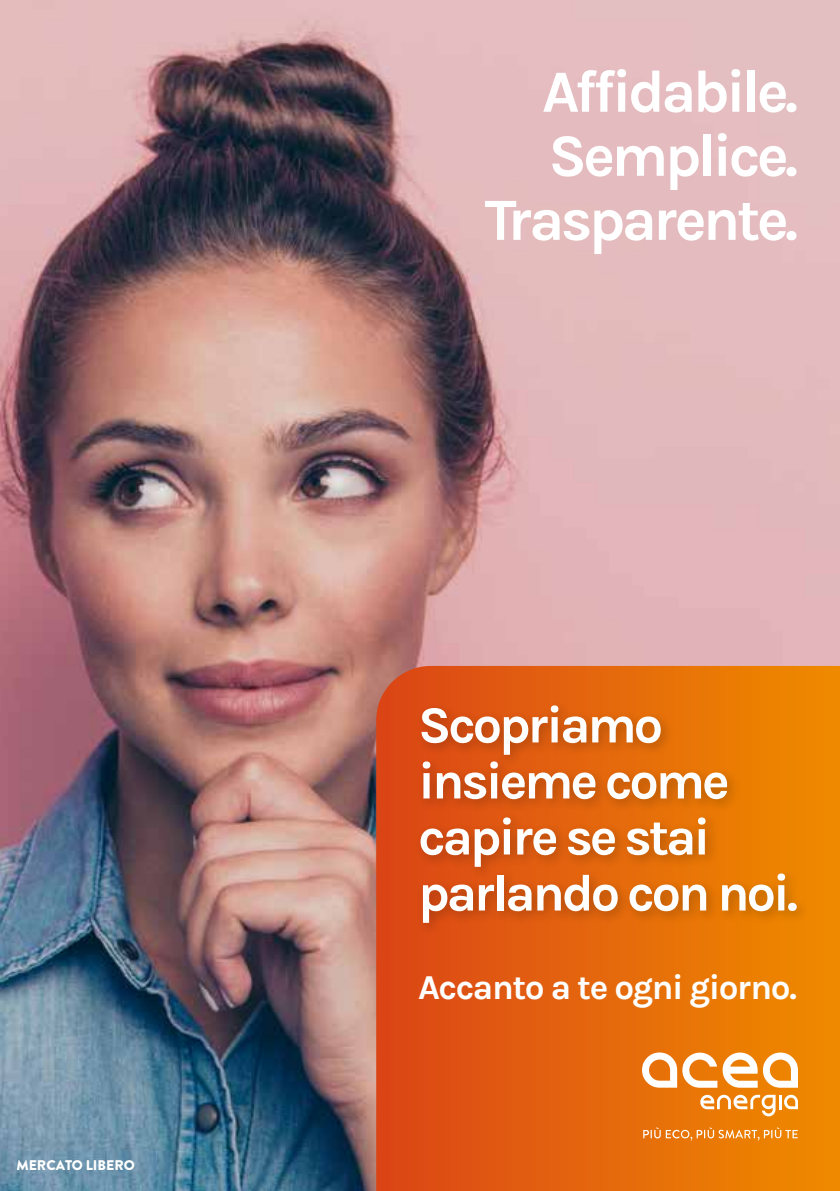
<style>
.page{position:relative;width:840px;height:1191px;background:#fff}
.page>*{position:absolute;margin:0;border:0;box-sizing:border-box;transform-origin:0 0}
.t1{font:700 60px/64px "Karla";letter-spacing:-.06em;color:#fff;text-align:right}
.t2{font:700 52px/56px "Karla";letter-spacing:-.06em;color:#fff}
.t3{font:700 35px "Karla";letter-spacing:-.04em;color:#fff}
.t4{font:900 14px "Brandon Grotesque";color:#fff}
</style>
<div class="page">
<img style="left:0;top:0;width:839px;height:1191px">
<svg style="left:376px;top:666px;width:463px;height:525px;background:#e4660c"></svg>
<svg style="left:643px;top:1127px;width:154px;height:13px;background:#ee9437"></svg>
<svg style="left:700px;top:1094px;width:75px;height:22px"></svg>
<hr style="left:778px;top:1094px;width:3px;height:15px;background:#fff">
<svg style="left:783px;top:1094px;width:14px;height:15px"></svg>
<svg style="left:641px;top:1052px;width:35px;height:35px"></svg>
<svg style="left:682px;top:1052px;width:115px;height:35px"></svg>
<div style="left:414px;top:699px;width:395px;height:237px;background:#000;opacity:.22"></div>
<p class="t4" style="left:16px;top:1155px;width:120px">MERCATO LIBERO</p>
<p class="t1" style="left:484px;top:60px;width:315px">Affidabile.<br>Semplice.<br>Trasparente.</p>
<p class="t2" style="left:418px;top:697px;width:381px">Scopriamo insieme come capire se stai parlando con noi.</p>
<p class="t3" style="left:418px;top:967px;width:380px">Accanto a te ogni giorno.</p>
</div>
